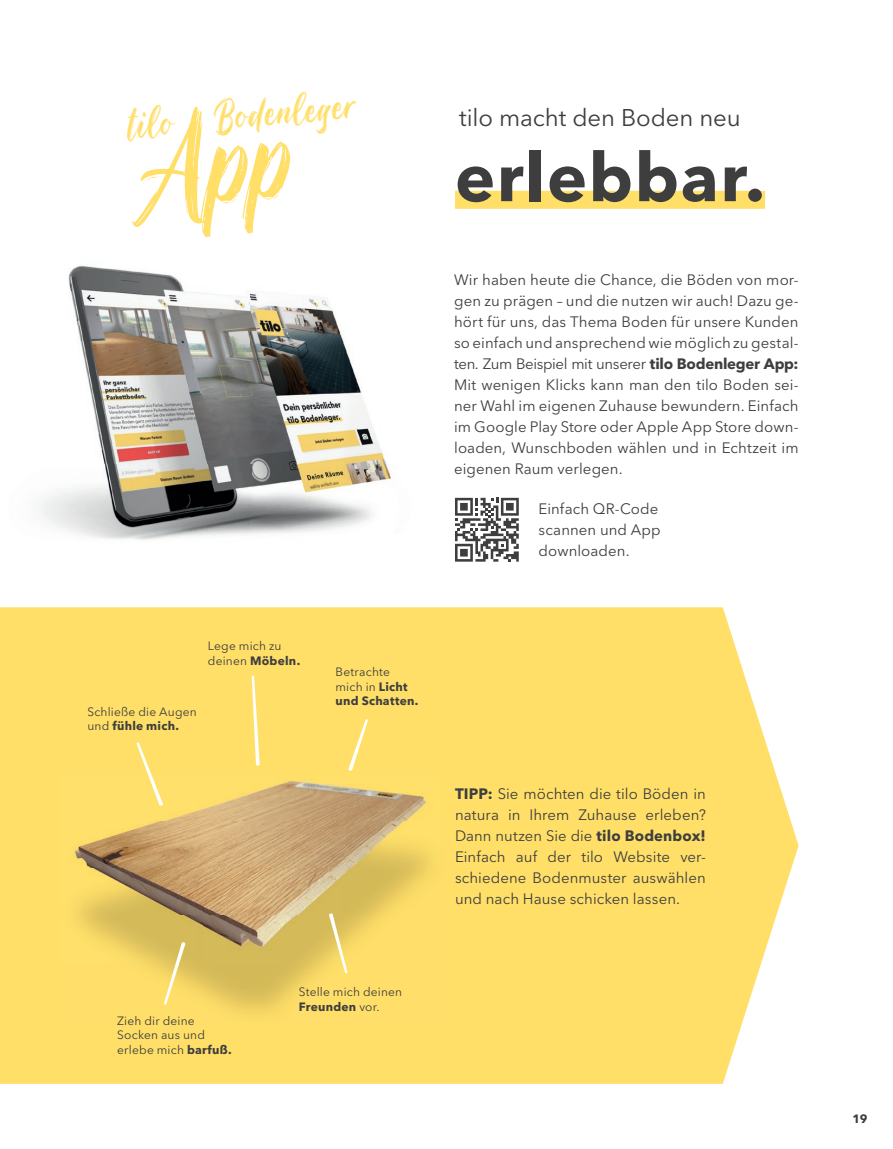
<style>
.page{position:relative;width:893px;height:1149px;background:#fff}
.page>*{position:absolute;margin:0;border:0;box-sizing:border-box;transform-origin:0 0}
.t1{font:700 67.5px "Avenir Next LT Pro";letter-spacing:.025em;color:#3e3e3f}
.t2{font:40.2px "Rostheroid";color:#ffdf68}
.t3{font:24px "Avenir Next LT Pro";letter-spacing:-.005em;color:#3e3e3f}
.t4{font:15px/21px "Avenir Next LT Pro";letter-spacing:.005em;color:#3e3e3f;text-align:justify}
.t5{font:12px/14.4px "Avenir Next LT Pro";letter-spacing:.015em;color:#3e3e3f}
.t6{font:700 12px/14.4px "Avenir Next LT Pro";letter-spacing:.02em;color:#3e3e3f}
.s1{font-weight:700}
.s2{font-weight:400}
</style>
<div class="page">
<img style="left:41px;top:265px;width:351px;height:275px">
<svg style="left:0;top:607px;width:799px;height:476px;fill:#ffdf68"></svg>
<img style="left:60px;top:820px;width:388px;height:206px">
<img style="left:60px;top:775px;width:382px;height:188px">
<svg style="left:136px;top:742px;width:27px;height:63px"></svg>
<svg style="left:252px;top:675px;width:8px;height:90px"></svg>
<svg style="left:164px;top:941px;width:21px;height:63px"></svg>
<svg style="left:329px;top:912px;width:18px;height:61px"></svg>
<svg style="left:348px;top:718px;width:20px;height:52px"></svg>
<div style="left:455px;top:191px;width:310px;height:18px;background:#ffdf68"></div>
<svg style="left:455px;top:497px;width:64px;height:64px"></svg>
<h2 class="t2" style="left:126px;top:94px;width:231px;rotate:-5deg">tilo Bodenleger</h2>
<p class="t5" style="left:208px;top:638px;width:94px">Lege mich zu deinen <span class="s1">Möbeln.</span></p>
<p class="t5" style="left:87px;top:704px;width:111px">Schließe die Augen und <span class="s1">fühle mich.</span></p>
<p class="t6" style="left:336px;top:664px;width:84px"><span class="s2">Betrachte mich in</span> Licht und Schatten.</p>
<p class="t5" style="left:299px;top:984px;width:105px">Stelle mich deinen<br><span class="s1">Freunden</span> vor.</p>
<p class="t5" style="left:117px;top:1013px;width:116px">Zieh dir deine<br>Socken aus und erlebe mich <span class="s1">barfuß.</span></p>
<h3 class="t3" style="left:459px;top:103px;width:283px">tilo macht den Boden neu</h3>
<h1 class="t1" style="left:455px;top:136px;width:312px">erlebbar.</h1>
<p class="t4" style="left:454px;top:269px;width:346px">Wir haben heute die Chance, die Böden von mor&shy;gen zu prägen – und die nutzen wir auch! Dazu ge&shy;hört für uns, das Thema Boden für unsere Kunden so einfach und ansprechend wie möglich zu gestal&shy;ten. Zum Beispiel mit unserer <span class="s1">tilo Bodenleger App:<br></span>Mit wenigen Klicks kann man den tilo Boden sei&shy;ner Wahl im eigenen Zuhause bewundern. Einfach im Google Play Store oder Apple App Store down&shy;loaden, Wunschboden wählen und in Echtzeit im eigenen Raum verlegen.</p>
<p class="t4" style="left:539px;top:498px;width:124px;text-align:left">Einfach QR-Code scannen und App downloaden.</p>
<p class="t4" style="left:455px;top:782px;width:252px"><span class="s1">TIPP:</span> Sie möchten die tilo Böden in natura in Ihrem Zuhause erleben?<br>Dann nutzen Sie die <span class="s1">tilo Bodenbox!<br></span>Einfach auf der tilo Website ver&shy;schiedene Bodenmuster auswählen und nach Hause schicken lassen.</p>
<p class="t6" style="left:852px;top:1111px;width:16px">19</p>
</div>
